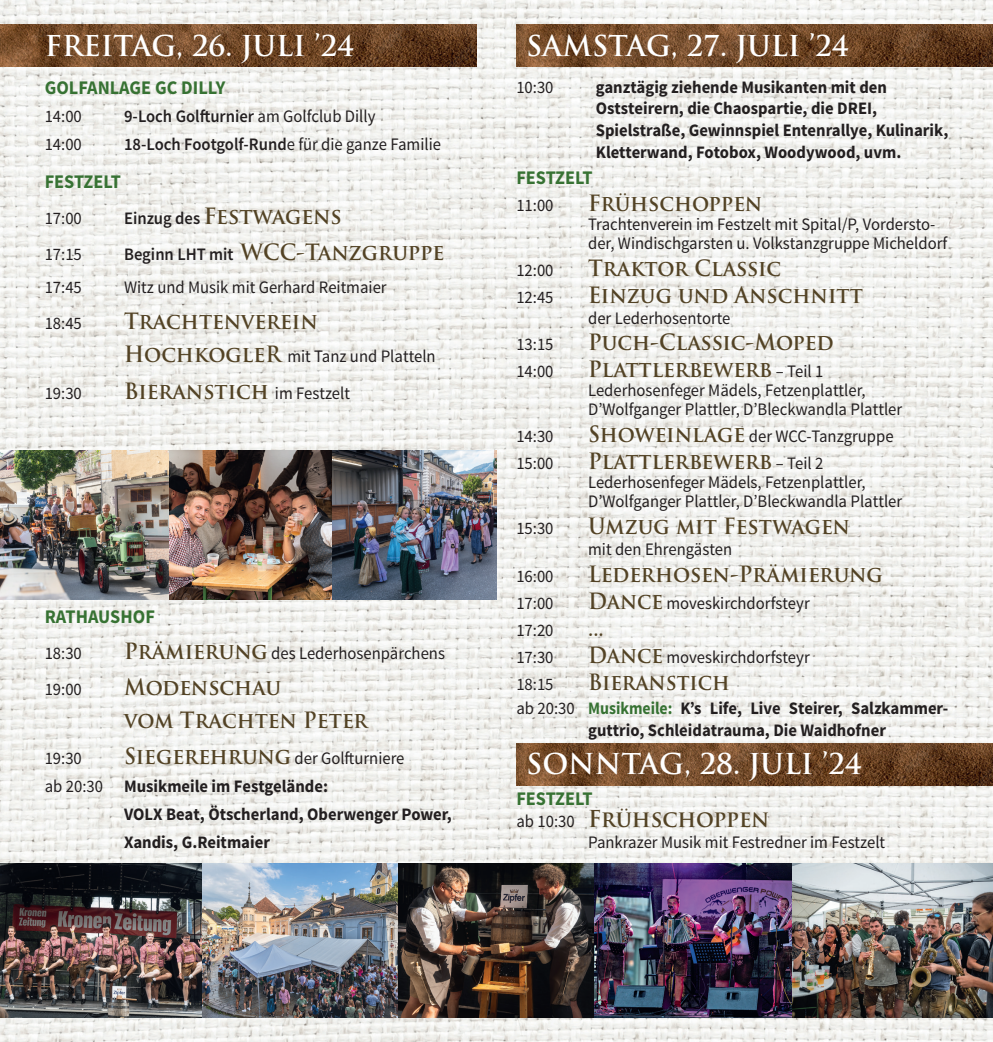
<style>
.page{position:relative;width:993px;height:1042px;background:#fff}
.page>*{position:absolute;margin:0;border:0;box-sizing:border-box;transform-origin:0 0}
.t1{font:700 28px "Trajan Pro";color:#fff}
.t2{font:700 22.75px "Trajan Pro";letter-spacing:-.005em;color:#534325;scale:.95 1}
.t3{font:700 21.88px/33.4px "Trajan Pro";color:#534325;scale:.95 1}
.t4{font:700 21.88px "Trajan Pro";color:#534325;scale:.93 1}
.t5{font:700 19.25px "Source Sans Pro";color:#377233;scale:.95 1}
.t6{font:17.5px/19.1px "Source Sans Pro";color:#231f20;scale:.95 1}
.t7{font:700 17.5px/21.7px "Source Sans Pro";color:#231f20;scale:.95 1}
.t8{font:600 17.5px "Source Sans Pro";color:#231f20;scale:.95 1}
.s1{font-family:"Source Sans Pro";font-weight:400;font-size:17.5px;color:#231f20}
.s2{font-family:"Trajan Pro";font-weight:700;font-size:21.88px;color:#534325}
.s3{font-weight:400}
.s4{color:#377233}
.s5{font-family:"Source Sans Pro";font-weight:600;font-size:17.5px;color:#231f20}
</style>
<div class="page">
<img style="left:0;top:0;width:992px;height:1042px">
<img style="left:0;top:25px;width:476px;height:42px">
<img style="left:516px;top:25px;width:476px;height:42px">
<img style="left:516px;top:743px;width:476px;height:42px">
<img style="left:791px;top:863px;width:201px;height:154px">
<img style="left:169px;top:450px;width:163px;height:149px">
<img style="left:332px;top:450px;width:164px;height:149px">
<img style="left:0;top:450px;width:169px;height:149px">
<img style="left:201px;top:863px;width:197px;height:154px">
<img style="left:398px;top:863px;width:196px;height:154px">
<img style="left:594px;top:863px;width:197px;height:154px">
<img style="left:0;top:863px;width:201px;height:154px">
<p class="t1" style="left:45px;top:28px;width:311px">FREITAG, 26. JULI ’24</p>
<p class="t1" style="left:526px;top:28px;width:324px">SAMSTAG, 27. JULI ’24</p>
<p class="t6" style="left:516px;top:77px;width:41px">10:30</p>
<p class="t7" style="left:595px;top:76px;width:372px">ganztägig ziehende Musikanten mit den Oststeirern, die Chaospartie, die DREI, Spielstraße, Gewinnspiel Entenrallye, Kulinarik, Kletterwand, Fotobox, Woodywood, uvm.</p>
<p class="t5" style="left:516px;top:165px;width:82px">FESTZELT</p>
<p class="t6" style="left:516px;top:196px;width:41px">11:00</p>
<p class="t3" style="left:588px;top:186px;width:185px">Frühschoppen</p>
<p class="t6" style="left:588px;top:215px;width:379px">Trachtenverein im Festzelt mit Spital/P, Vordersto&shy;der, Windischgarsten u. Volkstanzgruppe Micheldorf</p>
<p class="t6" style="left:516px;top:261px;width:41px">12:00</p>
<p class="t3" style="left:588px;top:251px;width:204px">Traktor Classic</p>
<p class="t6" style="left:516px;top:288px;width:41px">12:45</p>
<p class="t3" style="left:588px;top:278px;width:290px">Einzug und Anschnitt</p>
<p class="t6" style="left:588px;top:308px;width:151px">der Lederhosentorte</p>
<p class="t6" style="left:516px;top:335px;width:41px">13:15</p>
<p class="t3" style="left:588px;top:326px;width:260px">Puch-Classic-Moped</p>
<p class="t6" style="left:516px;top:362px;width:41px">14:00</p>
<p class="t3" style="left:588px;top:353px;width:249px">Plattlerbewerb <span class="s1">– Teil 1</span></p>
<p class="t6" style="left:588px;top:381px;width:332px">Lederhosenfeger Mädels, Fetzenplattler,<br>D’Wolfganger Plattler, D’Bleckwandla Plattler</p>
<p class="t6" style="left:516px;top:427px;width:41px">14:30</p>
<p class="t6" style="left:588px;top:427px;width:323px"><span class="s2">Showeinlage</span> der WCC-Tanzgruppe</p>
<p class="t6" style="left:516px;top:454px;width:41px">15:00</p>
<p class="t3" style="left:588px;top:445px;width:249px">Plattlerbewerb <span class="s1">– Teil 2</span></p>
<p class="t6" style="left:588px;top:473px;width:332px">Lederhosenfeger Mädels, Fetzenplattler,<br>D’Wolfganger Plattler, D’Bleckwandla Plattler</p>
<p class="t6" style="left:516px;top:519px;width:41px">15:30</p>
<p class="t3" style="left:588px;top:510px;width:277px">Umzug mit Festwagen</p>
<p class="t6" style="left:588px;top:540px;width:153px">mit den Ehrengästen</p>
<p class="t6" style="left:516px;top:567px;width:41px">16:00</p>
<p class="t3" style="left:588px;top:558px;width:311px">Lederhosen-Prämierung</p>
<p class="t6" style="left:516px;top:594px;width:41px">17:00</p>
<p class="t6" style="left:588px;top:594px;width:235px"><span class="s2">Dance</span> moveskirchdorfsteyr</p>
<p class="t6" style="left:516px;top:621px;width:41px">17:20</p>
<p class="t3" style="left:588px;top:611px;width:18px">...</p>
<p class="t6" style="left:516px;top:648px;width:41px">17:30</p>
<p class="t6" style="left:588px;top:648px;width:235px"><span class="s2">Dance</span> moveskirchdorfsteyr</p>
<p class="t6" style="left:516px;top:675px;width:41px">18:15</p>
<p class="t4" style="left:588px;top:668px;width:154px">Bieranstich</p>
<p class="t7" style="left:516px;top:698px;width:456px;text-align:center"><span class="s3">ab 20:30</span> <span class="s4">Musikmeile:</span> K’s Life, Live Steirer, Salzkammer&shy;guttrio, Schleidatrauma, Die Waidhofner</p>
<p class="t5" style="left:45px;top:75px;width:192px">GOLFANLAGE GC DILLY</p>
<p class="t6" style="left:45px;top:107px;width:41px">14:00</p>
<p class="t8" style="left:124px;top:105px;width:266px">9-Loch Golfturnier <span class="s3">am Golfclub Dilly</span></p>
<p class="t6" style="left:45px;top:135px;width:41px">14:00</p>
<p class="t8" style="left:124px;top:133px;width:335px">18-Loch Footgolf-Rund<span class="s3">e für die ganze Familie</span></p>
<p class="t5" style="left:45px;top:169px;width:82px">FESTZELT</p>
<p class="t6" style="left:45px;top:209px;width:41px">17:00</p>
<p class="t3" style="left:124px;top:199px;width:230px"><span class="s5">Einzug des</span> Festwagens</p>
<p class="t6" style="left:45px;top:245px;width:41px">17:15</p>
<p class="t3" style="left:124px;top:235px;width:338px"><span class="s5">Beginn LHT mit</span> WCC-Tanzgruppe</p>
<p class="t6" style="left:45px;top:278px;width:41px">17:45</p>
<p class="t6" style="left:124px;top:278px;width:278px">Witz und Musik mit Gerhard Reitmaier</p>
<p class="t6" style="left:45px;top:314px;width:41px">18:45</p>
<p class="t3" style="left:124px;top:304px;width:205px">Trachtenverein</p>
<p class="t6" style="left:124px;top:347px;width:329px"><span class="s2">HochkogleR</span> mit Tanz und Platteln</p>
<p class="t6" style="left:45px;top:384px;width:41px">19:30</p>
<p class="t3" style="left:124px;top:375px;width:239px">Bieranstich <span class="s1">im Festzelt</span></p>
<p class="t5" style="left:45px;top:604px;width:117px">RATHAUSHOF</p>
<p class="t6" style="left:45px;top:644px;width:41px">18:30</p>
<p class="t6" style="left:124px;top:644px;width:339px"><span class="s2">Prämierung</span> des Lederhosenpärchens</p>
<p class="t6" style="left:45px;top:679px;width:41px">19:00</p>
<p class="t3" style="left:124px;top:670px;width:258px">Modenschau<br>vom Trachten Peter</p>
<p class="t6" style="left:45px;top:749px;width:41px">19:30</p>
<p class="t6" style="left:124px;top:749px;width:296px"><span class="s2">Siegerehrung</span> der Golfturniere</p>
<p class="t7" style="left:45px;top:776px;width:300px"><span class="s3">ab 20:30</span> Musikmeile im Festgelände:</p>
<p class="t7" style="left:124px;top:801px;width:346px;line-height:28.2px">VOLX Beat, Ötscherland, Oberwenger Power,<br>Xandis, G.Reitmaier</p>
<p class="t1" style="left:526px;top:746px;width:337px">SONNTAG, 28. JULI ’24</p>
<p class="t5" style="left:516px;top:786px;width:82px">FESTZELT</p>
<p class="t2" style="left:516px;top:804px;width:268px"><span class="s1">ab 10:30</span> Frühschoppen</p>
<p class="t6" style="left:588px;top:833px;width:314px">Pankrazer Musik mit Festredner im Festzelt</p>
</div>
